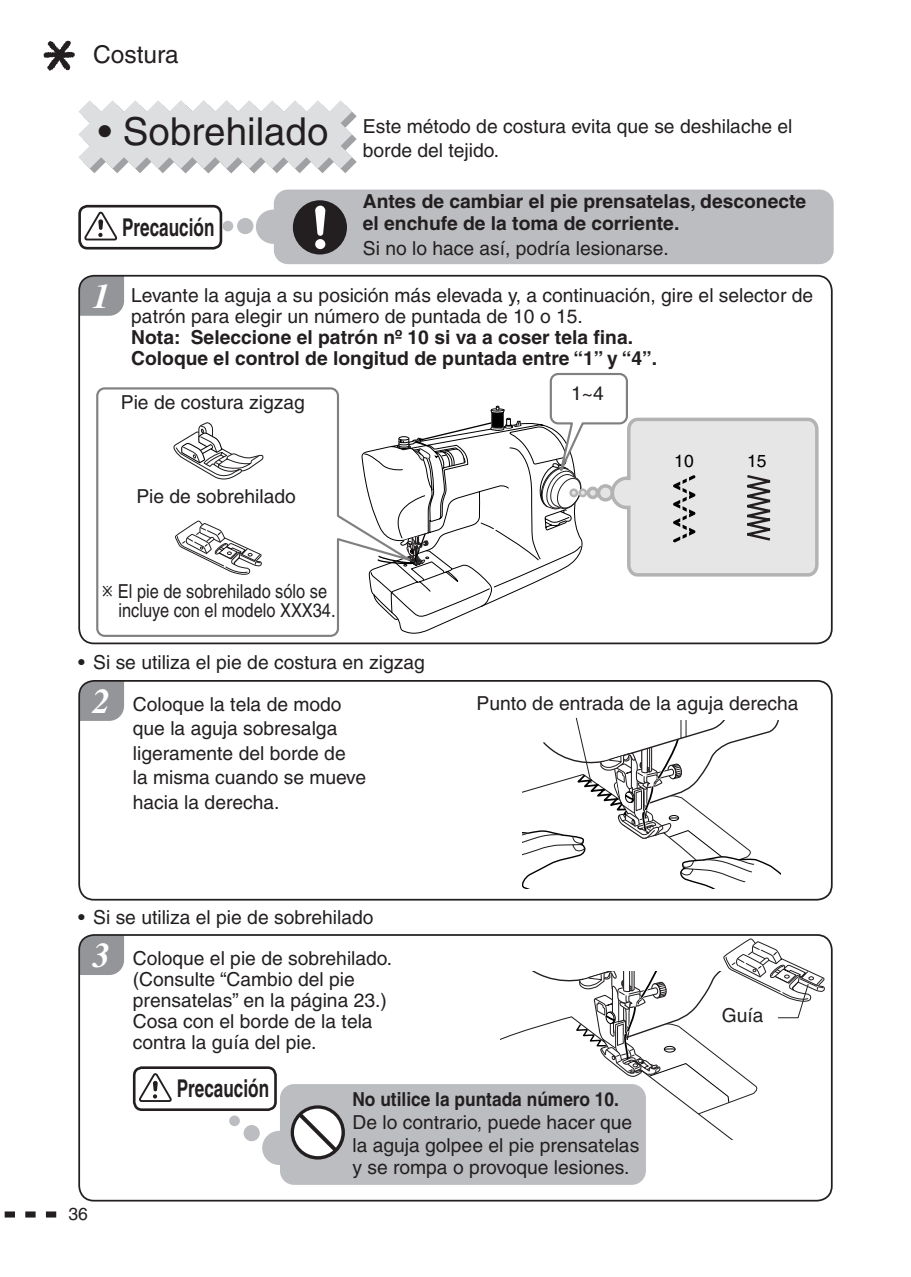
<style>
.page{position:relative;width:911px;height:1277px;background:#fff}
.page>*{position:absolute;margin:0;border:0;box-sizing:border-box;transform-origin:0 0}
.t1{font:italic 700 35px "Times";color:#fff}
.t2{font:700 24.5px "Helvetica";color:#231f20;scale:.7 1}
.t3{font:24.5px "Helvetica";color:#231f20}
.t4{font:19.25px/21px "Helvetica";color:#231f20}
.t5{font:700 19.25px/22.8px "Helvetica";color:#231f20}
.t6{font:19.25px/19.2px "Helvetica";color:#231f20;scale:.85 1}
.t7{font:700 19.25px "Helvetica";color:#231f20;scale:.9 1}
.t8{font:17.5px "Helvetica";color:#000}
.t9{font:17.5px "Helvetica";color:#231f20}
.s1{font-size:38.5px}
.s2{font-family:"Times";font-weight:700;font-style:italic;font-size:35px;color:#fff}
</style>
<div class="page">
<svg style="left:4px;top:1212px;width:53px;height:5px"></svg>
<svg style="left:96px;top:387px;width:316px;height:250px"></svg>
<svg style="left:171px;top:422px;width:92px;height:62px"></svg>
<svg style="left:174px;top:520px;width:88px;height:55px"></svg>
<svg style="left:370px;top:373px;width:448px;height:247px"></svg>
<svg style="left:78px;top:100px;width:279px;height:73px"></svg>
<svg style="left:80px;top:277px;width:44px;height:39px;background:#96989b"></svg>
<svg style="left:80px;top:682px;width:44px;height:39px;background:#96989b"></svg>
<div style="left:78px;top:680px;width:754px;height:221px;border:2px solid #231f20;border-radius:15px"></div>
<svg style="left:523px;top:742px;width:52px;height:146px"></svg>
<svg style="left:44px;top:41px;width:31px;height:29px"></svg>
<div style="left:78px;top:205px;width:144px;height:45px;border:3px solid #231f20;border-radius:8px"></div>
<svg style="left:85px;top:212px;width:32px;height:29px"></svg>
<div style="left:274px;top:190px;width:559px;height:74px;background:#bcbdc0;border-radius:14px"></div>
<div style="left:237px;top:218px;width:16px;height:16px;background:#bcbdc0;border-radius:50%"></div>
<div style="left:222px;top:221px;width:11px;height:10px;background:#bcbdc0;border-radius:50%"></div>
<div style="left:256px;top:210px;width:34px;height:34px;background:#bcbdc0;border-radius:50%"></div>
<div style="left:293px;top:200px;width:54px;height:55px;background:#231f20;border-radius:50%"></div>
<div style="left:315px;top:239px;width:10px;height:10px;background:#fff;border-radius:50%"></div>
<svg style="left:315px;top:206px;width:10px;height:30px"></svg>
<div style="left:81px;top:936px;width:43px;height:39px;background:#939598"></div>
<div style="left:78px;top:934px;width:754px;height:268px;border:2px solid #231f20;border-radius:15px"></div>
<div style="left:133px;top:1066px;width:144px;height:45px;border:3px solid #231f20;border-radius:8px"></div>
<svg style="left:140px;top:1074px;width:32px;height:28px"></svg>
<div style="left:280px;top:1084px;width:366px;height:101px;background:#bcbdc0;border-radius:14px"></div>
<div style="left:243px;top:1125px;width:17px;height:16px;background:#bcbdc0;border-radius:50%"></div>
<div style="left:229px;top:1115px;width:11px;height:11px;background:#bcbdc0;border-radius:50%"></div>
<div style="left:262px;top:1131px;width:34px;height:34px;background:#bcbdc0;border-radius:50%"></div>
<svg style="left:291px;top:1105px;width:54px;height:55px"></svg>
<div style="left:294px;top:1109px;width:47px;height:47px;background:#fff;border-radius:50%"></div>
<svg style="left:298px;top:1113px;width:39px;height:39px"></svg>
<svg style="left:501px;top:971px;width:324px;height:168px"></svg>
<svg style="left:575px;top:717px;width:234px;height:302px"></svg>
<div style="left:78px;top:275px;width:754px;height:369px;border:2px solid #231f20;border-radius:15px"></div>
<svg style="left:103px;top:586px;width:9px;height:11px"></svg>
<p class="t3" style="left:93px;top:46px;width:87px">Costura</p>
<p class="t4" style="left:363px;top:115px;width:431px;line-height:24.5px;text-indent:-265px"><span class="s1">• Sobrehilado</span> Este método de costura evita que se deshilache el borde del tejido.</p>
<h1 class="t1" style="left:93px;top:284px;width:19px">1</h1>
<p class="t2" style="left:122px;top:218px;width:134px">Precaución</p>
<p class="t5" style="left:363px;top:191px;width:445px">Antes de cambiar el pie prensatelas, desconecte el enchufe de la toma de corriente.</p>
<p class="t4" style="left:363px;top:239px;width:307px">Si no lo hace así, podría lesionarse.</p>
<p class="t4" style="left:131px;top:287px;width:683px">Levante la aguja a su posición más elevada y, a continuación, gire el selector de patrón para elegir un número de puntada de 10 o 15.</p>
<p class="t5" style="left:131px;top:329px;width:527px;line-height:21px">Nota: Seleccione el patrón nº 10 si va a coser tela fina.<br>Coloque el control de longitud de puntada entre “1” y “4”.</p>
<p class="t4" style="left:121px;top:394px;width:185px">Pie de costura zigzag</p>
<p class="t4" style="left:571px;top:385px;width:34px">1~4</p>
<p class="t4" style="left:136px;top:488px;width:161px">Pie de sobrehilado</p>
<p class="t8" style="left:674px;top:454px;width:21px">10</p>
<p class="t8" style="left:747px;top:454px;width:21px">15</p>
<p class="t6" style="left:118px;top:584px;width:258px">El pie de sobrehilado sólo se incluye con el modelo XXX34.</p>
<p class="t4" style="left:78px;top:654px;width:348px">• Si se utiliza el pie de costura en zigzag</p>
<p class="t4" style="left:93px;top:695px;width:250px"><span class="s2">2</span> Coloque la tela de modo</p>
<p class="t4" style="left:476px;top:694px;width:323px">Punto de entrada de la aguja derecha</p>
<p class="t4" style="left:133px;top:718px;width:235px;line-height:24.5px">que la aguja sobresalga ligeramente del borde de<br>la misma cuando se mueve hacia la derecha.</p>
<p class="t4" style="left:78px;top:908px;width:297px">• Si se utiliza el pie de sobrehilado</p>
<p class="t4" style="left:133px;top:949px;width:261px;text-indent:-40px"><span class="s2">3</span> Coloque el pie de sobrehilado. (Consulte “Cambio del pie prensatelas” en la página 23.)<br>Cosa con el borde de la tela contra la guía del pie.</p>
<p class="t9" style="left:68px;top:1207px;width:21px">36</p>
<p class="t2" style="left:177px;top:1079px;width:134px">Precaución</p>
<p class="t7" style="left:352px;top:1092px;width:297px">No utilice la puntada número 10.</p>
<p class="t4" style="left:352px;top:1113px;width:288px;line-height:22.8px">De lo contrario, puede hacer que la aguja golpee el pie prensatelas y se rompa o provoque lesiones.</p>
<p class="t4" style="left:722px;top:1006px;width:43px">Guía</p>
</div>
